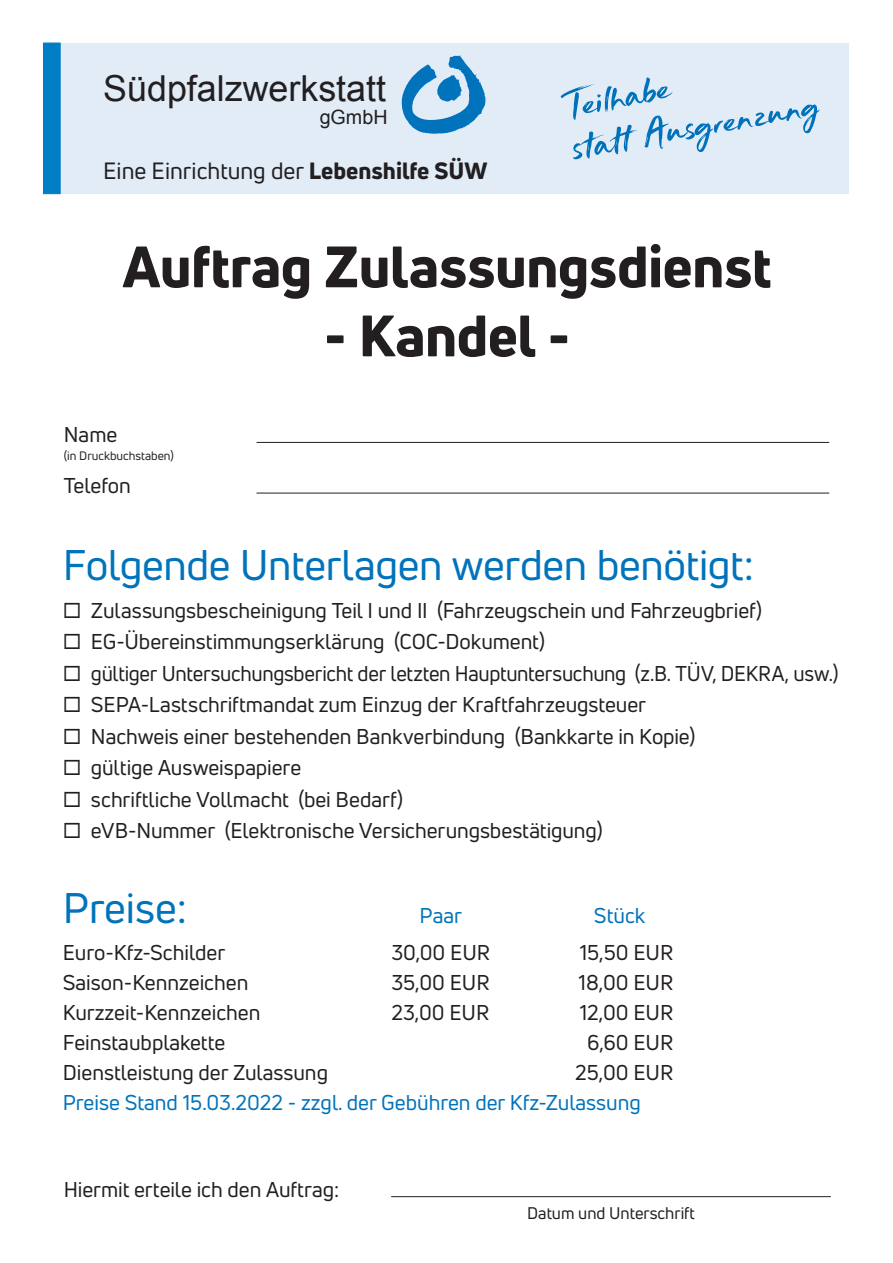
<style>
.page{position:relative;width:893px;height:1263px;background:#fff}
.page>*{position:absolute;margin:0;border:0;box-sizing:border-box;transform-origin:0 0}
.t1{font:800 57px "Uni Neue";letter-spacing:-.01em;color:#231f20}
.t2{font:41.85px "Uni Neue";letter-spacing:-.01em;color:#0073bc}
.t3{font:35.85px "Arial";color:#231f20}
.t4{font:23.1px "Uni Neue";color:#231f20}
.t5{font:21px "Uni Neue";letter-spacing:-.005em;color:#231f20}
.t6{font:21px "Uni Neue";color:#0073bc}
.t7{font:19.65px "Arial";color:#231f20}
.t8{font:16.5px "Uni Neue";color:#231f20}
.t9{font:12px "Uni Neue";color:#231f20}
.s1{font-weight:800}
</style>
<div class="page">
<div style="left:43px;top:43px;width:806px;height:151px;background:#e1ecf7"></div>
<svg style="left:561px;top:77px;width:259px;height:82px"></svg>
<div style="left:43px;top:43px;width:18px;height:151px;background:#007ec5;border:1px solid #007ec5"></div>
<svg style="left:402px;top:55px;width:84px;height:79px"></svg>
<hr style="left:257px;top:442px;width:572px;height:1px;background:#231f20">
<hr style="left:257px;top:493px;width:572px;height:1px;background:#231f20">
<hr style="left:391px;top:1196px;width:440px;height:1px;background:#231f20">
<h3 class="t3" style="left:103px;top:65px;width:284px">Südpfalzwerkstatt</h3>
<p class="t7" style="left:320px;top:105px;width:69px">gGmbH</p>
<p class="t4" style="left:103px;top:156px;width:386px">Eine Einrichtung der <span class="s1">Lebenshilfe SÜW</span></p>
<h1 class="t1" style="left:123px;top:228px;width:651px">Auftrag Zulassungsdienst</h1>
<h1 class="t1" style="left:324px;top:297px;width:248px">- Kandel -</h1>
<p class="t5" style="left:64px;top:421px;width:55px">Name</p>
<p class="t9" style="left:64px;top:448px;width:112px">(in Druckbuchstaben)</p>
<p class="t5" style="left:64px;top:472px;width:68px">Telefon</p>
<h2 class="t2" style="left:63px;top:539px;width:693px">Folgende Unterlagen werden benötigt:</h2>
<p class="t5" style="left:63px;top:597px;width:701px">◻ Zulassungsbescheinigung Teil I und II (Fahrzeugschein und Fahrzeugbrief)</p>
<p class="t5" style="left:63px;top:629px;width:484px">◻ EG-Übereinstimmungserklärung (COC-Dokument)</p>
<p class="t5" style="left:63px;top:660px;width:777px">◻ gültiger Untersuchungsbericht der letzten Hauptuntersuchung (z.B. TÜV, DEKRA, usw.)</p>
<p class="t5" style="left:63px;top:692px;width:585px">◻ SEPA-Lastschriftmandat zum Einzug der Kraftfahrzeugsteuer</p>
<p class="t5" style="left:63px;top:723px;width:634px">◻ Nachweis einer bestehenden Bankverbindung (Bankkarte in Kopie)</p>
<p class="t5" style="left:63px;top:755px;width:240px">◻ gültige Ausweispapiere</p>
<p class="t5" style="left:63px;top:786px;width:342px">◻ schriftliche Vollmacht (bei Bedarf)</p>
<p class="t5" style="left:63px;top:818px;width:542px">◻ eVB-Nummer (Elektronische Versicherungsbestätigung)</p>
<h2 class="t2" style="left:63px;top:882px;width:126px">Preise:</h2>
<p class="t6" style="left:420px;top:903px;width:44px">Paar</p>
<p class="t6" style="left:594px;top:903px;width:53px">Stück</p>
<p class="t5" style="left:63px;top:939px;width:164px">Euro-Kfz-Schilder</p>
<p class="t5" style="left:391px;top:939px;width:100px">30,00 EUR</p>
<p class="t5" style="left:580px;top:939px;width:95px">15,50 EUR</p>
<p class="t5" style="left:63px;top:969px;width:187px">Saison-Kennzeichen</p>
<p class="t5" style="left:391px;top:969px;width:100px">35,00 EUR</p>
<p class="t5" style="left:579px;top:969px;width:96px">18,00 EUR</p>
<p class="t5" style="left:63px;top:999px;width:199px">Kurzzeit-Kennzeichen</p>
<p class="t5" style="left:391px;top:999px;width:99px">23,00 EUR</p>
<p class="t5" style="left:580px;top:999px;width:95px">12,00 EUR</p>
<p class="t5" style="left:63px;top:1029px;width:164px">Feinstaubplakette</p>
<p class="t5" style="left:587px;top:1029px;width:88px">6,60 EUR</p>
<p class="t5" style="left:63px;top:1059px;width:267px">Dienstleistung der Zulassung</p>
<p class="t5" style="left:575px;top:1059px;width:100px">25,00 EUR</p>
<p class="t6" style="left:63px;top:1089px;width:580px">Preise Stand 15.03.2022 - zzgl. der Gebühren der Kfz-Zulassung</p>
<p class="t5" style="left:64px;top:1176px;width:277px">Hiermit erteile ich den Auftrag:</p>
<p class="t8" style="left:527px;top:1203px;width:169px">Datum und Unterschrift</p>
</div>
